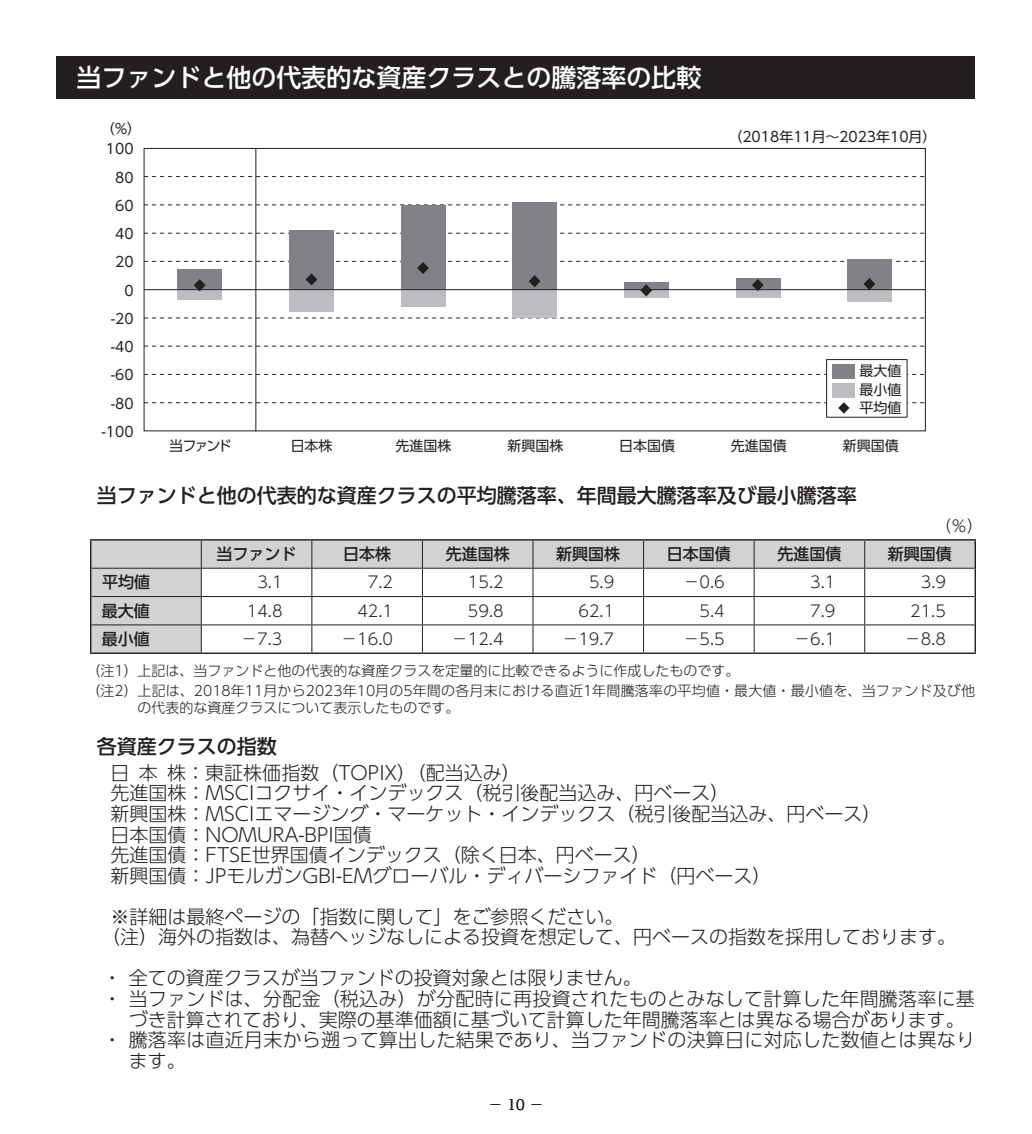
<style>
.page{position:relative;width:1032px;height:1134px;background:#fff}
.page>*{position:absolute;margin:0;border:0;box-sizing:border-box;transform-origin:0 0}
.t1{font:500 25px "UD Shin Go Pro";color:#fff}
.t2{font:500 20px "UD Shin Go Pro";color:#231f20}
.t3{font:300 19px/20.6px "UD Shin Go Pro";color:#231f20}
.t4{font:300 16px "UD Shin Go Pro";color:#231f20}
.t5{font:500 16px "UD Shin Go Pro";color:#231f20}
.t6{font:300 14.2px "UD Reimin Pro";color:#231f20}
.t7{font:300 14px/19.8px "UD Shin Go Pro";color:#231f20}
.t8{font:14px/18.2px "UD Shin Go Pro";color:#231f20;text-align:justify}
</style>
<div class="page">
<div style="left:57px;top:57px;width:918px;height:42px;background:#231f20"></div>
<svg style="left:146px;top:374px;width:778px;height:1px"></svg>
<svg style="left:146px;top:346px;width:778px;height:1px"></svg>
<svg style="left:146px;top:318px;width:778px;height:1px"></svg>
<svg style="left:146px;top:233px;width:778px;height:1px"></svg>
<svg style="left:146px;top:205px;width:778px;height:1px"></svg>
<svg style="left:146px;top:176px;width:778px;height:1px"></svg>
<div style="left:289px;top:230px;width:45px;height:60px;background:#808285"></div>
<div style="left:401px;top:205px;width:44px;height:85px;background:#808285"></div>
<div style="left:512px;top:202px;width:45px;height:88px;background:#808285"></div>
<div style="left:847px;top:259px;width:45px;height:31px;background:#808285"></div>
<div style="left:178px;top:290px;width:44px;height:10px;background:#bcbdc0"></div>
<div style="left:289px;top:290px;width:45px;height:22px;background:#bcbdc0"></div>
<div style="left:401px;top:290px;width:44px;height:17px;background:#bcbdc0"></div>
<div style="left:512px;top:290px;width:45px;height:27px;background:#bcbdc0"></div>
<div style="left:624px;top:290px;width:44px;height:7px;background:#bcbdc0"></div>
<div style="left:736px;top:290px;width:44px;height:8px;background:#bcbdc0"></div>
<div style="left:847px;top:290px;width:45px;height:12px;background:#bcbdc0"></div>
<svg style="left:146px;top:261px;width:778px;height:35px"></svg>
<div style="left:826px;top:360px;width:81px;height:57px;background:#fff"></div>
<div style="left:826px;top:359px;width:81px;height:58px;border:1px solid #231f20"></div>
<div style="left:832px;top:364px;width:23px;height:14px;background:#808285"></div>
<div style="left:832px;top:383px;width:23px;height:14px;background:#bcbdc0"></div>
<svg style="left:144px;top:402px;width:781px;height:12px"></svg>
<hr style="left:255px;top:149px;width:1px;height:282px;background:#231f20">
<svg style="left:91px;top:541px;width:883px;height:111px"></svg>
<hr style="left:90px;top:652px;width:111px;height:2px;background:#231f20">
<hr style="left:201px;top:652px;width:111px;height:2px;background:#231f20">
<hr style="left:312px;top:652px;width:110px;height:2px;background:#231f20">
<hr style="left:422px;top:652px;width:111px;height:2px;background:#231f20">
<hr style="left:533px;top:652px;width:110px;height:2px;background:#231f20">
<hr style="left:643px;top:652px;width:111px;height:2px;background:#231f20">
<hr style="left:754px;top:652px;width:111px;height:2px;background:#231f20">
<hr style="left:865px;top:652px;width:111px;height:2px;background:#231f20">
<hr style="left:90px;top:539px;width:111px;height:2px;background:#231f20">
<hr style="left:201px;top:539px;width:111px;height:2px;background:#231f20">
<hr style="left:312px;top:539px;width:110px;height:2px;background:#231f20">
<hr style="left:422px;top:539px;width:111px;height:2px;background:#231f20">
<hr style="left:533px;top:539px;width:110px;height:2px;background:#231f20">
<hr style="left:643px;top:539px;width:111px;height:2px;background:#231f20">
<hr style="left:754px;top:539px;width:111px;height:2px;background:#231f20">
<hr style="left:865px;top:539px;width:111px;height:2px;background:#231f20">
<hr style="left:91px;top:568px;width:110px;height:1px;background:#231f20">
<hr style="left:201px;top:568px;width:111px;height:1px;background:#231f20">
<hr style="left:312px;top:568px;width:110px;height:1px;background:#231f20">
<hr style="left:422px;top:568px;width:111px;height:1px;background:#231f20">
<hr style="left:533px;top:568px;width:110px;height:1px;background:#231f20">
<hr style="left:643px;top:568px;width:111px;height:1px;background:#231f20">
<hr style="left:754px;top:568px;width:111px;height:1px;background:#231f20">
<hr style="left:865px;top:568px;width:109px;height:1px;background:#231f20">
<hr style="left:91px;top:596px;width:110px;height:1px;background:#231f20">
<hr style="left:201px;top:596px;width:111px;height:1px;background:#231f20">
<hr style="left:312px;top:596px;width:110px;height:1px;background:#231f20">
<hr style="left:422px;top:596px;width:111px;height:1px;background:#231f20">
<hr style="left:533px;top:596px;width:110px;height:1px;background:#231f20">
<hr style="left:643px;top:596px;width:111px;height:1px;background:#231f20">
<hr style="left:754px;top:596px;width:111px;height:1px;background:#231f20">
<hr style="left:865px;top:596px;width:109px;height:1px;background:#231f20">
<hr style="left:91px;top:624px;width:110px;height:1px;background:#231f20">
<hr style="left:201px;top:624px;width:111px;height:1px;background:#231f20">
<svg style="left:201px;top:541px;width:1px;height:111px"></svg>
<hr style="left:312px;top:624px;width:110px;height:1px;background:#231f20">
<svg style="left:311px;top:541px;width:1px;height:111px"></svg>
<hr style="left:422px;top:624px;width:111px;height:1px;background:#231f20">
<svg style="left:422px;top:541px;width:1px;height:111px"></svg>
<hr style="left:533px;top:624px;width:110px;height:1px;background:#231f20">
<svg style="left:532px;top:541px;width:1px;height:111px"></svg>
<hr style="left:643px;top:624px;width:111px;height:1px;background:#231f20">
<svg style="left:643px;top:541px;width:1px;height:111px"></svg>
<hr style="left:754px;top:624px;width:111px;height:1px;background:#231f20">
<svg style="left:754px;top:541px;width:1px;height:111px"></svg>
<hr style="left:865px;top:624px;width:109px;height:1px;background:#231f20">
<svg style="left:864px;top:541px;width:1px;height:111px"></svg>
<hr style="left:974px;top:541px;width:2px;height:27px;background:#231f20">
<hr style="left:974px;top:568px;width:2px;height:28px;background:#231f20">
<hr style="left:974px;top:596px;width:2px;height:29px;background:#231f20">
<svg style="left:90px;top:541px;width:1px;height:111px"></svg>
<hr style="left:974px;top:625px;width:2px;height:27px;background:#231f20">
<h1 class="t1" style="left:77px;top:58px;width:627px">当ファンドと他の代表的な資産クラスとの騰落率の比較</h1>
<p class="t8" style="left:101px;top:119px;width:42px">（％）</p>
<p class="t8" style="left:106px;top:139px;width:29px">100</p>
<p class="t8" style="left:115px;top:168px;width:20px">80</p>
<p class="t8" style="left:115px;top:196px;width:20px">60</p>
<p class="t8" style="left:115px;top:224px;width:20px">40</p>
<p class="t8" style="left:115px;top:253px;width:20px">20</p>
<p class="t8" style="left:124px;top:281px;width:11px">0</p>
<p class="t8" style="left:111px;top:309px;width:24px">-20</p>
<p class="t8" style="left:111px;top:337px;width:24px">-40</p>
<p class="t8" style="left:111px;top:366px;width:24px">-60</p>
<p class="t8" style="left:111px;top:394px;width:24px">-80</p>
<p class="t8" style="left:101px;top:422px;width:34px">-100</p>
<p class="t8" style="left:728px;top:127px;width:209px">（2018年11月～2023年10月）</p>
<p class="t8" style="left:859px;top:361px;width:43px">最大値最小値平均値</p>
<p class="t8" style="left:169px;top:437px;width:64px">当ファンド</p>
<p class="t8" style="left:291px;top:437px;width:43px">日本株</p>
<p class="t8" style="left:395px;top:437px;width:57px">先進国株</p>
<p class="t8" style="left:507px;top:437px;width:57px">新興国株</p>
<p class="t8" style="left:619px;top:437px;width:57px">日本国債</p>
<p class="t8" style="left:731px;top:437px;width:57px">先進国債</p>
<p class="t8" style="left:843px;top:437px;width:57px">新興国債</p>
<p class="t2" style="left:57px;top:479px;width:802px">　　当ファンドと他の代表的な資産クラスの平均騰落率、年間最大騰落率及び最小騰落率</p>
<p class="t4" style="left:935px;top:512px;width:49px">（％）</p>
<p class="t5" style="left:217px;top:541px;width:81px">当ファンド</p>
<p class="t5" style="left:343px;top:541px;width:49px">日本株</p>
<p class="t5" style="left:446px;top:541px;width:65px">先進国株</p>
<p class="t5" style="left:556px;top:541px;width:65px">新興国株</p>
<p class="t5" style="left:667px;top:541px;width:65px">日本国債</p>
<p class="t5" style="left:777px;top:541px;width:65px">先進国債</p>
<p class="t5" style="left:888px;top:541px;width:66px">新興国債</p>
<p class="t5" style="left:102px;top:569px;width:49px">平均値</p>
<p class="t4" style="left:257px;top:569px;width:27px">3.1</p>
<p class="t4" style="left:368px;top:569px;width:27px">7.2</p>
<p class="t4" style="left:468px;top:569px;width:37px">15.2</p>
<p class="t4" style="left:589px;top:569px;width:27px">5.9</p>
<p class="t4" style="left:684px;top:569px;width:43px">－0.6</p>
<p class="t4" style="left:810px;top:569px;width:27px">3.1</p>
<p class="t4" style="left:921px;top:569px;width:27px">3.9</p>
<p class="t5" style="left:102px;top:598px;width:49px">最大値</p>
<p class="t4" style="left:247px;top:598px;width:37px">14.8</p>
<p class="t4" style="left:357px;top:598px;width:37px">42.1</p>
<p class="t4" style="left:468px;top:598px;width:37px">59.8</p>
<p class="t4" style="left:578px;top:598px;width:37px">62.1</p>
<p class="t4" style="left:699px;top:598px;width:27px">5.4</p>
<p class="t4" style="left:810px;top:598px;width:27px">7.9</p>
<p class="t4" style="left:910px;top:598px;width:37px">21.5</p>
<p class="t5" style="left:102px;top:626px;width:49px">最小値</p>
<p class="t4" style="left:241px;top:626px;width:43px">－7.3</p>
<p class="t4" style="left:341px;top:626px;width:53px">－16.0</p>
<p class="t4" style="left:452px;top:626px;width:53px">－12.4</p>
<p class="t4" style="left:562px;top:626px;width:53px">－19.7</p>
<p class="t4" style="left:683px;top:626px;width:43px">－5.5</p>
<p class="t4" style="left:794px;top:626px;width:43px">－6.1</p>
<p class="t4" style="left:905px;top:626px;width:43px">－8.8</p>
<p class="t7" style="left:87px;top:660px;width:890px">（注1）上記は、当ファンドと他の代表的な資産クラスを定量的に比較できるように作成したものです。<br>（注2）上記は、2018年11月から2023年10月の5年間の各月末における直近1年間騰落率の平均値・最大値・最小値を、当ファンド及び他</p>
<p class="t7" style="left:137px;top:697px;width:323px">の代表的な資産クラスについて表示したものです。</p>
<p class="t2" style="left:57px;top:730px;width:222px">　　各資産クラスの指数</p>
<p class="t3" style="left:111px;top:762px;width:772px">日 本 株：東証株価指数（TOPIX）（配当込み）<br>先進国株：MSCIコクサイ・インデックス（税引後配当込み、円ベース）<br>新興国株：MSCIエマージング・マーケット・インデックス（税引後配当込み、円ベース）日本国債：NOMURA-BPI国債<br>先進国債：FTSE世界国債インデックス（除く日本、円ベース）<br>新興国債：JPモルガンGBI-EMグローバル・ディバーシファイド（円ベース）</p>
<p class="t3" style="left:101px;top:905px;width:856px;text-indent:10px">※詳細は最終ページの「指数に関して」をご参照ください。<br>（注）海外の指数は、為替ヘッジなしによる投資を想定して、円ベースの指数を採用しております。</p>
<p class="t3" style="left:103px;top:967px;width:540px">・全ての資産クラスが当ファンドの投資対象とは限りません。</p>
<p class="t3" style="left:103px;top:988px;width:873px">・当ファンドは、分配金（税込み）が分配時に再投資されたものとみなして計算した年間騰落率に基</p>
<p class="t3" style="left:129px;top:1008px;width:837px">づき計算されており、実際の基準価額に基づいて計算した年間騰落率とは異なる場合があります。</p>
<p class="t3" style="left:103px;top:1029px;width:874px">・騰落率は直近月末から遡って算出した結果であり、当ファンドの決算日に対応した数値とは異なり</p>
<p class="t3" style="left:129px;top:1049px;width:58px">ます。</p>
<p class="t6" style="left:488px;top:1093px;width:57px">－ 10 －</p>
</div>
